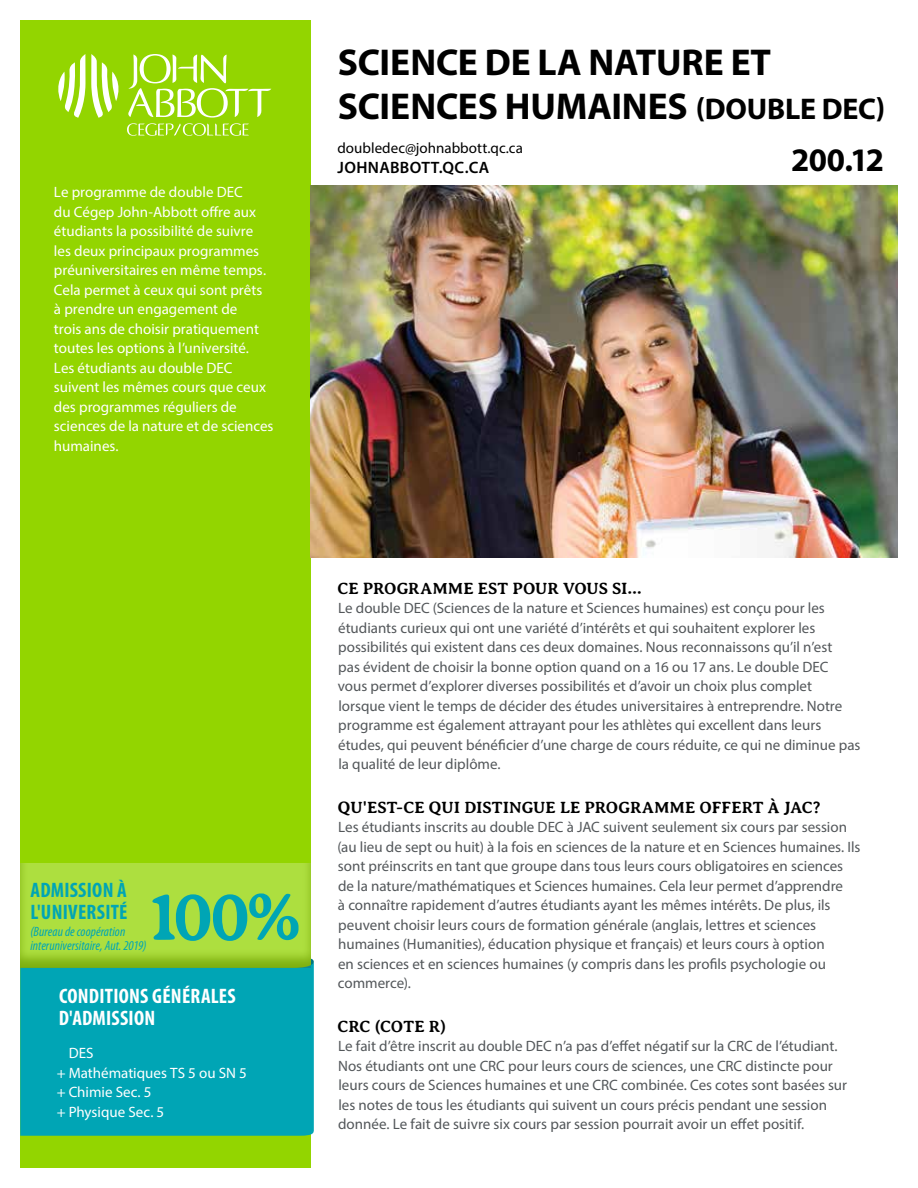
<style>
.page{position:relative;width:918px;height:1188px;background:#fff}
.page>*{position:absolute;margin:0;border:0;box-sizing:border-box;transform-origin:0 0}
.t1{font:700 69px "Averia Serif Libre";color:#00a5b5}
.t2{font:700 37.5px/43.5px "Myriad Pro";letter-spacing:-.005em;color:#000}
.t3{font:700 33px "Myriad Pro";color:#000}
.t4{font:700 condensed 21px/22.5px "Myriad Pro";letter-spacing:.01em;color:#fff}
.t5{font:700 condensed 21px/22.5px "Myriad Pro";letter-spacing:.01em;color:#00a5b5}
.t6{font:700 16.5px "Averia Serif Libre";letter-spacing:-.005em;color:#000}
.t7{font:600 16.5px "Myriad Pro";letter-spacing:.02em;color:#000}
.t8{font:15px/19.5px "Myriad Pro";color:#53575a}
.t9{font:15px/19.5px "Myriad Pro";color:#fff}
.t10{font:15px "Myriad Pro";color:#000}
.t11{font:italic condensed 13.5px/13.5px "Myriad Pro";letter-spacing:.005em;color:#00a5b5}
.s1{font-size:30px}
</style>
<div class="page">
<div style="left:20px;top:20px;width:290px;height:1148px;background:#93d500"></div>
<img style="left:310px;top:186px;width:588px;height:371px">
<div style="left:20px;top:962px;width:294px;height:174px;background:#00a5b5"></div>
<div style="left:19px;top:862px;width:293px;height:107px;background:#000;opacity:.75"></div>
<svg style="left:58px;top:54px;width:27px;height:64px"></svg>
<svg style="left:91px;top:54px;width:180px;height:82px"></svg>
<p class="t9" style="left:54px;top:182px;width:221px">Le programme de double DEC<br>du Cégep John-Abbott offre aux étudiants la possibilité de suivre les deux principaux programmes préuniversitaires en même temps.<br>Cela permet à ceux qui sont prêts<br>à prendre un engagement de<br>trois ans de choisir pratiquement toutes les options à l’université.<br>Les étudiants au double DEC suivent les mêmes cours que ceux des programmes réguliers de sciences de la nature et de sciences humaines.</p>
<h2 class="t2" style="left:338px;top:40px;width:549px">SCIENCE DE LA NATURE ET<br>SCIENCES HUMAINES <span class="s1">(DOUBLE DEC)</span></h2>
<p class="t10" style="left:338px;top:138px;width:187px">doubledec@johnabbott.qc.ca</p>
<p class="t7" style="left:338px;top:157px;width:153px">JOHNABBOTT.QC.CA</p>
<h3 class="t3" style="left:791px;top:139px;width:95px">200.12</h3>
<h3 class="t5" style="left:31px;top:878px;width:98px">ADMISSION À<br>L'UNIVERSITÉ</h3>
<p class="t11" style="left:30px;top:925px;width:118px">(Bureau de coopération interuniversitaire, Aut. 2019)</p>
<h1 class="t1" style="left:148px;top:878px;width:156px">100%</h1>
<h3 class="t4" style="left:59px;top:984px;width:178px">CONDITIONS GÉNÉRALES<br>D'ADMISSION</h3>
<p class="t9" style="left:57px;top:1043px;width:192px;text-indent:12px">DES<br>+ Mathématiques TS 5 ou SN 5 + Chimie Sec. 5<br>+ Physique Sec. 5</p>
<p class="t6" style="left:338px;top:579px;width:306px">CE PROGRAMME EST POUR VOUS SI…</p>
<p class="t8" style="left:338px;top:598px;width:524px">Le double DEC (Sciences de la nature et Sciences humaines) est conçu pour les étudiants curieux qui ont une variété d’intérêts et qui souhaitent explorer les possibilités qui existent dans ces deux domaines. Nous reconnaissons qu’il n’est<br>pas évident de choisir la bonne option quand on a 16 ou 17 ans. Le double DEC vous permet d’explorer diverses possibilités et d’avoir un choix plus complet lorsque vient le temps de décider des études universitaires à entreprendre. Notre programme est également attrayant pour les athlètes qui excellent dans leurs études, qui peuvent bénéficier d’une charge de cours réduite, ce qui ne diminue pas la qualité de leur diplôme.</p>
<p class="t6" style="left:338px;top:798px;width:484px">QU'EST-CE QUI DISTINGUE LE PROGRAMME OFFERT À JAC?</p>
<p class="t8" style="left:338px;top:817px;width:524px">Les étudiants inscrits au double DEC à JAC suivent seulement six cours par session (au lieu de sept ou huit) à la fois en sciences de la nature et en Sciences humaines. Ils sont préinscrits en tant que groupe dans tous leurs cours obligatoires en sciences de la nature/mathématiques et Sciences humaines. Cela leur permet d’apprendre<br>à connaître rapidement d’autres étudiants ayant les mêmes intérêts. De plus, ils peuvent choisir leurs cours de formation générale (anglais, lettres et sciences humaines (Humanities), éducation physique et français) et leurs cours à option<br>en sciences et en sciences humaines (y compris dans les profils psychologie ou commerce).</p>
<p class="t6" style="left:338px;top:1017px;width:110px">CRC (COTE R)</p>
<p class="t8" style="left:338px;top:1036px;width:511px">Le fait d’être inscrit au double DEC n’a pas d’effet négatif sur la CRC de l’étudiant.<br>Nos étudiants ont une CRC pour leurs cours de sciences, une CRC distincte pour leurs cours de Sciences humaines et une CRC combinée. Ces cotes sont basées sur les notes de tous les étudiants qui suivent un cours précis pendant une session donnée. Le fait de suivre six cours par session pourrait avoir un effet positif.</p>
</div>
